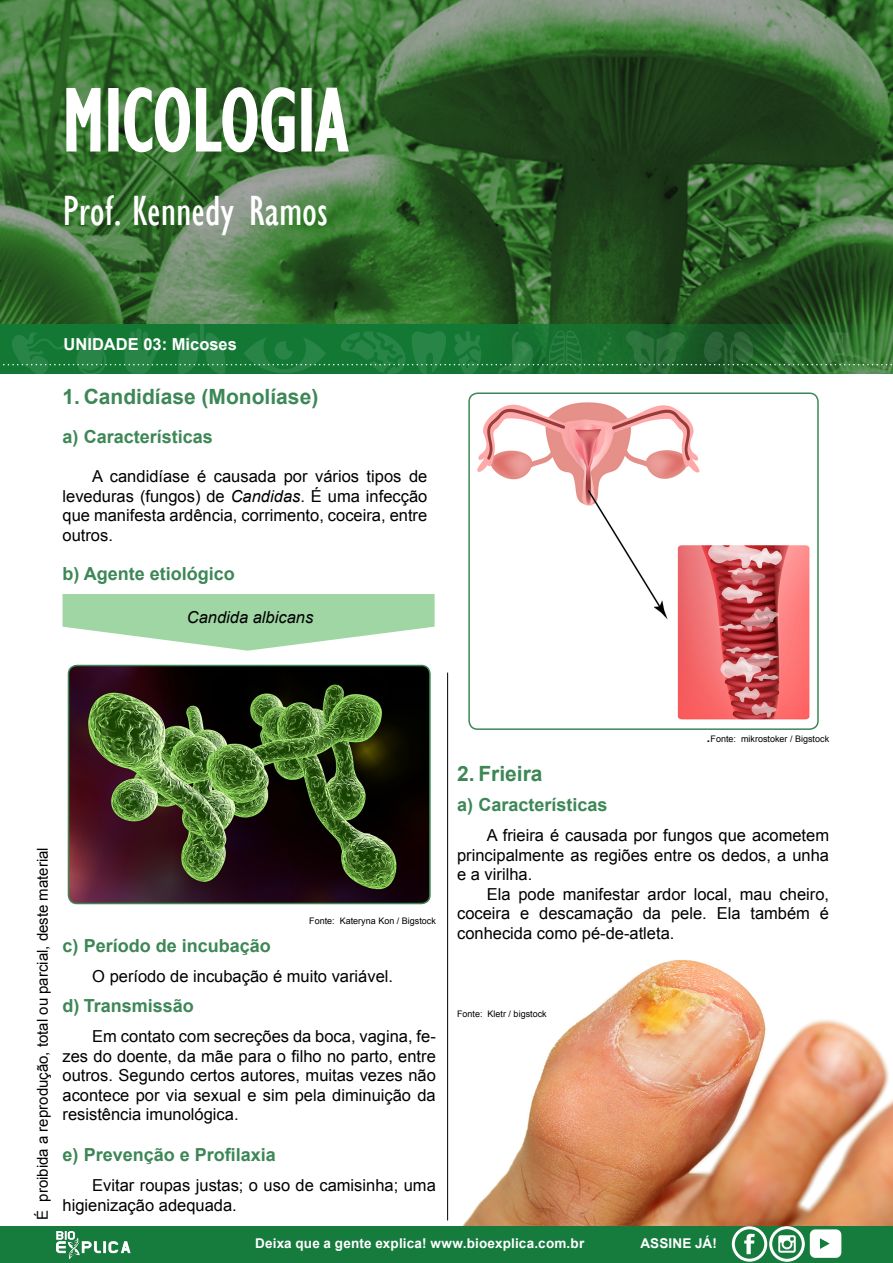
<style>
.page{position:relative;width:893px;height:1263px;background:#fff}
.page>*{position:absolute;margin:0;border:0;box-sizing:border-box;transform-origin:0 0}
.t1{font:condensed 91.35px "Gill Sans";color:#fff}
.t2{font:condensed 43.5px "Gill Sans";color:#fff}
.t3{font:700 21px "Arial";color:#3d8756}
.t4{font:700 18px "Arial";color:#3d8756}
.t5{font:16.5px/19.5px "Arial";color:#000;text-align:justify}
.t6{font:700 16.5px "Arial";color:#fff}
.t7{font:italic 16.5px "Arial";color:#000}
.t8{font:15px "Arial";color:#000}
.t9{font:700 13.5px "Arial";letter-spacing:.015em;color:#fff}
.t10{font:9px "Arial";color:#000}
.s1{font-style:italic}
.s2{font-size:16.5px}
</style>
<div class="page">
<img style="left:0;top:0;width:893px;height:324px">
<div style="left:0;top:1226px;width:893px;height:37px;background:#157c3e"></div>
<svg style="left:0;top:324px;width:893px;height:1px"></svg>
<img style="left:55px;top:1230px;width:76px;height:30px">
<div style="left:732px;top:1226px;width:35px;height:36px;border:3px solid #fff;border-radius:16px"></div>
<svg style="left:744px;top:1234px;width:11px;height:20px"></svg>
<div style="left:769px;top:1226px;width:36px;height:36px;border:3px solid #fff;border-radius:16px"></div>
<svg style="left:778px;top:1235px;width:18px;height:18px"></svg>
<svg style="left:809px;top:1229px;width:33px;height:29px"></svg>
<img style="left:462px;top:959px;width:431px;height:267px">
<img style="left:471px;top:395px;width:345px;height:332px">
<div style="left:468px;top:392px;width:351px;height:338px;border:2px solid #3d8756;border-radius:9px"></div>
<svg style="left:65px;top:86px;width:37px;height:67px"></svg>
<div style="left:108px;top:88px;width:11px;height:63px;border:3px solid #fff"></div>
<svg style="left:123px;top:86px;width:173px;height:68px"></svg>
<div style="left:301px;top:88px;width:11px;height:63px;border:3px solid #fff"></div>
<svg style="left:313px;top:86px;width:37px;height:67px"></svg>
<hr style="left:200px;top:324px;width:4px;height:19px;background:#298547">
<svg style="left:0;top:325px;width:893px;height:49px;background:#207637"></svg>
<svg style="left:63px;top:594px;width:372px;height:57px"></svg>
<img style="left:68px;top:665px;width:362px;height:238px">
<div style="left:68px;top:665px;width:363px;height:239px;border:2px solid #3d8756;border-radius:9px"></div>
<hr style="left:447px;top:673px;width:1px;height:547px;background:#000">
<h1 class="t1" style="left:63px;top:66px;width:287px">MICOLOGIA</h1>
<h2 class="t2" style="left:63px;top:186px;width:267px">Prof. Kennedy Ramos</h2>
<p class="t6" style="left:64px;top:333px;width:175px">UNIDADE 03: Micoses</p>
<p class="t3" style="left:63px;top:383px;width:257px">1. Candidíase (Monolíase)</p>
<p class="t4" style="left:63px;top:425px;width:152px">a) Características</p>
<p class="t5" style="left:63px;top:467px;width:366px;text-indent:30px">A candidíase é causada por vários tipos de leveduras (fungos) de <span class="s1">Candidas</span>. É uma infecção que manifesta ardência, corrimento, coceira, entre outros.</p>
<p class="t4" style="left:63px;top:562px;width:174px">b) Agente etiológico</p>
<p class="t7" style="left:187px;top:607px;width:128px">Candida albicans</p>
<p class="t8" style="left:33px;top:1220px;width:374px;rotate:-90deg">É proibida a reprodução, total ou parcial, deste material</p>
<p class="t10" style="left:309px;top:915px;width:128px">Fonte: Kateryna Kon / Bigstock</p>
<p class="t4" style="left:63px;top:934px;width:210px">c) Período de incubação</p>
<p class="t5" style="left:92px;top:967px;width:302px">O período de incubação é muito variável.</p>
<p class="t4" style="left:63px;top:994px;width:133px">d) Transmissão</p>
<p class="t5" style="left:63px;top:1027px;width:375px;text-indent:30px">Em contato com secreções da boca, vagina, fe&shy;zes do doente, da mãe para o filho no parto, entre outros. Segundo certos autores, muitas vezes não acontece por via sexual e sim pela diminuição da resistência imunológica.</p>
<p class="t4" style="left:63px;top:1143px;width:215px">e) Prevenção e Profilaxia</p>
<p class="t5" style="left:63px;top:1176px;width:375px;text-indent:30px">Evitar roupas justas; o uso de camisinha; uma higienização adequada.</p>
<p class="t10" style="left:706px;top:733px;width:125px"><span class="s2">.</span>Fonte: mikrostoker / Bigstock</p>
<p class="t3" style="left:457px;top:760px;width:87px">2. Frieira</p>
<p class="t4" style="left:457px;top:793px;width:152px">a) Características</p>
<p class="t5" style="left:457px;top:826px;width:373px;text-indent:30px">A frieira é causada por fungos que acometem principalmente as regiões entre os dedos, a unha e a virilha.</p>
<p class="t5" style="left:457px;top:884px;width:373px;text-indent:30px">Ela pode manifestar ardor local, mau cheiro, coceira e descamação da pele. Ela também é conhecida como pé-de-atleta.</p>
<p class="t10" style="left:457px;top:1008px;width:91px">Fonte: Kletr / bigstock</p>
<p class="t9" style="left:255px;top:1234px;width:331px">Deixa que a gente explica! www.bioexplica.com.br</p>
<p class="t9" style="left:640px;top:1234px;width:78px">ASSINE JÁ!</p>
</div>
